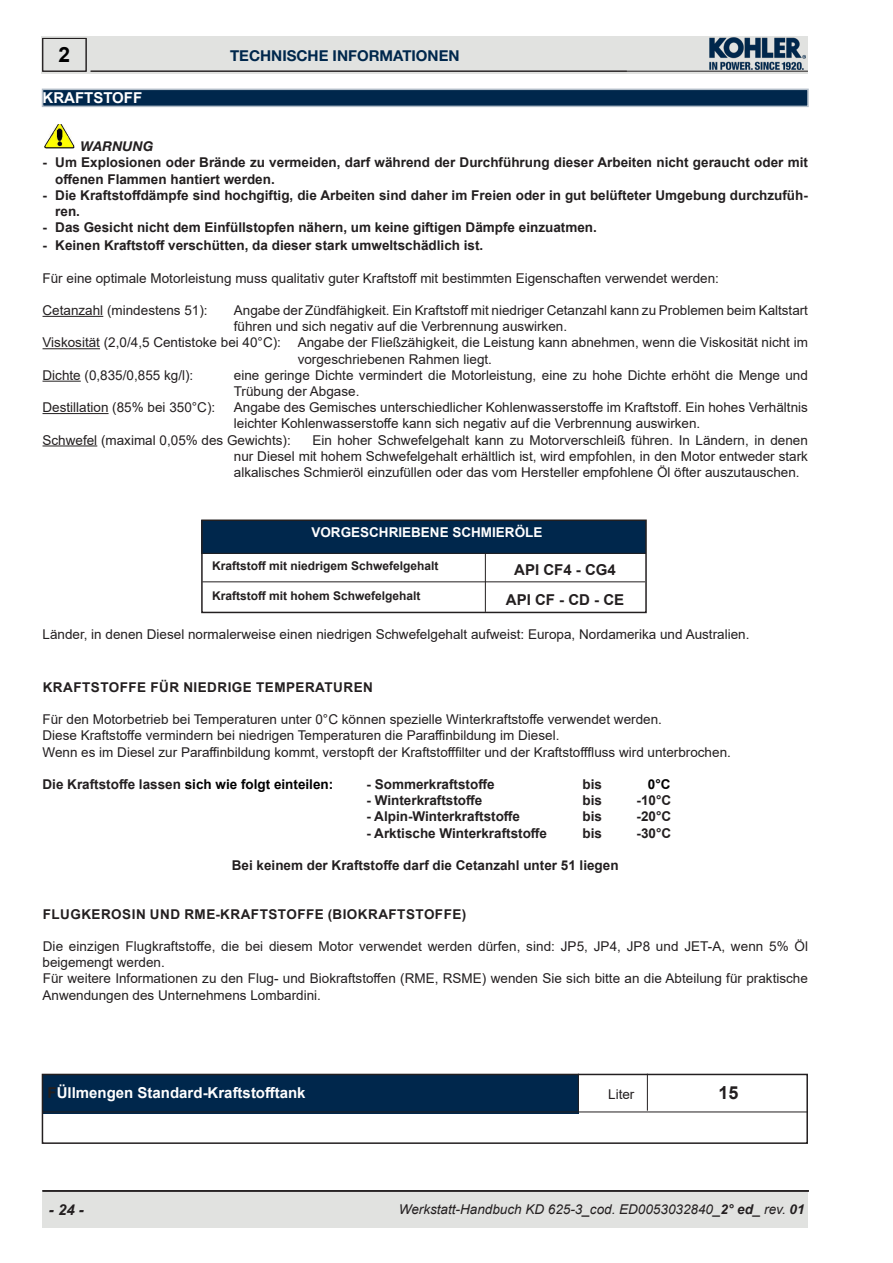
<style>
.page{position:relative;width:893px;height:1263px;background:#fff}
.page>*{position:absolute;margin:0;border:0;box-sizing:border-box;transform-origin:0 0}
.t1{font:700 21px "Arial";color:#000}
.t2{font:700 18px "Arial";color:#231f20}
.t3{font:700 15px "Arial";color:#fff}
.t4{font:700 15px "Helvetica Neue LT Pro";color:#00274c}
.t5{font:700 15px "Arial";color:#231f20}
.t6{font:italic 700 15px "Arial";color:#231f20}
.t7{font:13.5px/16.2px "Arial";color:#231f20}
.t8{font:700 13.5px/16.2px "Arial";color:#231f20}
.t9{font:700 13.5px "Arial";letter-spacing:.035em;color:#231f20}
.t10{font:italic 13.5px "Arial";color:#231f20}
.t11{font:700 13.5px "Arial";color:#000}
.Intestazione{font:700 13.5px "Arial";color:#fff}
.TESTO_NORMALE{font:italic 700 13.5px "Helvetica Neue LT Pro";letter-spacing:.015em;color:#231f20}
.t12{font:700 12px "Arial";color:#231f20}
.s1{color:#231f20}
.s2{font-weight:700}
</style>
<div class="page">
<div style="left:41px;top:36px;width:767px;height:37px;background:#e1e2e0"></div>
<div style="left:43px;top:1191px;width:765px;height:37px;background:#e1e2e0"></div>
<hr style="left:43px;top:1191px;width:766px;height:1px;background:#231f20">
<hr style="left:91px;top:71px;width:717px;height:1px;background:#231f20">
<div style="left:43px;top:1074px;width:536px;height:39px;background:#00274c"></div>
<div style="left:42px;top:1074px;width:766px;height:70px;border:2px solid #231f20"></div>
<hr style="left:647px;top:1074px;width:1px;height:37px;background:#231f20">
<div style="left:202px;top:521px;width:444px;height:33px;background:#00274c"></div>
<div style="left:201px;top:519px;width:446px;height:94px;border:2px solid #231f20"></div>
<hr style="left:485px;top:554px;width:1px;height:58px;background:#231f20">
<hr style="left:202px;top:582px;width:443px;height:1px;background:#231f20">
<hr style="left:202px;top:553px;width:443px;height:1px;background:#231f20">
<div style="left:42px;top:89px;width:767px;height:18px;background:#00274c;border:2px solid #b3bec9"></div>
<hr style="left:578px;top:1074px;width:1px;height:37px;background:#231f20">
<hr style="left:43px;top:1111px;width:765px;height:1px;background:#231f20">
<div style="left:43px;top:38px;width:43px;height:33px;border:1px solid #231f20"></div>
<img style="left:710px;top:38px;width:96px;height:32px">
<hr style="left:43px;top:316px;width:60px;height:1px;background:#231f20">
<hr style="left:43px;top:348px;width:57px;height:1px;background:#231f20">
<hr style="left:43px;top:381px;width:38px;height:1px;background:#231f20">
<hr style="left:43px;top:413px;width:66px;height:1px;background:#231f20">
<hr style="left:43px;top:445px;width:54px;height:1px;background:#231f20">
<img style="left:44px;top:124px;width:30px;height:24px">
<p class="t1" style="left:58px;top:40px;width:13px">2</p>
<p class="t4" style="left:230px;top:46px;width:231px">TECHNISCHE INFORMATIONEN</p>
<p class="t3" style="left:43px;top:87px;width:101px">KRAFTSTOFF</p>
<p class="TESTO_NORMALE" style="left:81px;top:138px;width:74px">WARNUNG</p>
<p class="t8" style="left:55px;top:155px;width:754px;text-indent:-13px">- Um Explosionen oder Brände zu vermeiden, darf während der Durchführung dieser Arbeiten nicht geraucht oder mit offenen Flammen hantiert werden.</p>
<p class="t8" style="left:55px;top:187px;width:754px;text-indent:-13px">- Die Kraftstoffdämpfe sind hochgiftig, die Arbeiten sind daher im Freien oder in gut belüfteter Umgebung durchzufüh&shy;ren.</p>
<p class="t8" style="left:43px;top:219px;width:556px">- Das Gesicht nicht dem Einfüllstopfen nähern, um keine giftigen Dämpfe einzuatmen.</p>
<p class="t8" style="left:43px;top:237px;width:442px">- Keinen Kraftstoff verschütten, da dieser stark umweltschädlich ist.</p>
<p class="t7" style="left:43px;top:270px;width:678px">Für eine optimale Motorleistung muss qualitativ guter Kraftstoff mit bestimmten Eigenschaften verwendet werden:</p>
<p class="t7" style="left:43px;top:302px;width:167px">Cetanzahl (mindestens 51):</p>
<p class="t7" style="left:234px;top:302px;width:576px">Angabe der Zündfähigkeit. Ein Kraftstoff mit niedriger Cetanzahl kann zu Problemen beim Kaltstart führen und sich negativ auf die Verbrennung auswirken.</p>
<p class="t7" style="left:298px;top:334px;width:512px;text-indent:-255px">Viskosität (2,0/4,5 Centistoke bei 40°C): Angabe der Fließzähigkeit, die Leistung kann abnehmen, wenn die Viskosität nicht im vorgeschriebenen Rahmen liegt.</p>
<p class="t7" style="left:43px;top:367px;width:152px">Dichte (0,835/0,855 kg/l):</p>
<p class="t7" style="left:234px;top:367px;width:576px">eine geringe Dichte vermindert die Motorleistung, eine zu hohe Dichte erhöht die Menge und<br>Trübung der Abgase.</p>
<p class="t7" style="left:43px;top:399px;width:174px">Destillation (85% bei 350°C):</p>
<p class="t7" style="left:234px;top:399px;width:576px">Angabe des Gemisches unterschiedlicher Kohlenwasserstoffe im Kraftstoff. Ein hohes Verhältnis leichter Kohlenwasserstoffe kann sich negativ auf die Verbrennung auswirken.</p>
<p class="t7" style="left:43px;top:432px;width:250px">Schwefel (maximal 0,05% des Gewichts):</p>
<p class="t7" style="left:234px;top:432px;width:576px;text-align:justify;text-indent:79px">Ein hoher Schwefelgehalt kann zu Motorverschleiß führen. In Ländern, in denen nur Diesel mit hohem Schwefelgehalt erhältlich ist, wird empfohlen, in den Motor entweder stark alkalisches Schmieröl einzufüllen oder das vom Hersteller empfohlene Öl öfter auszutauschen.</p>
<p class="Intestazione" style="left:311px;top:523px;width:233px">VORGESCHRIEBENE SCHMIERÖLE</p>
<p class="t12" style="left:212px;top:557px;width:228px">Kraftstoff mit niedrigem Schwefelgehalt</p>
<p class="t12" style="left:212px;top:587px;width:210px">Kraftstoff mit hohem Schwefelgehalt</p>
<p class="t5" style="left:514px;top:559px;width:103px">API CF4 - CG4</p>
<p class="t5" style="left:506px;top:589px;width:120px">API CF - CD - CE</p>
<p class="t7" style="left:43px;top:626px;width:708px">Länder, in denen Diesel normalerweise einen niedrigen Schwefelgehalt aufweist: Europa, Nordamerika und Australien.</p>
<p class="t9" style="left:43px;top:677px;width:332px">KRAFTSTOFFE FÜR NIEDRIGE TEMPERATUREN</p>
<p class="t7" style="left:43px;top:711px;width:621px">Für den Motorbetrieb bei Temperaturen unter 0°C können spezielle Winterkraftstoffe verwendet werden.</p>
<p class="t7" style="left:43px;top:727px;width:518px">Diese Kraftstoffe vermindern bei niedrigen Temperaturen die Paraffinbildung im Diesel.</p>
<p class="t7" style="left:43px;top:744px;width:690px">Wenn es im Diesel zur Paraffinbildung kommt, verstopft der Kraftstofffilter und der Kraftstofffluss wird unterbrochen.</p>
<p class="t11" style="left:43px;top:775px;width:292px"><span class="s1">Die Kraftstoffe lassen</span> sich wie folgt einteilen:</p>
<p class="t8" style="left:367px;top:776px;width:129px">- Sommerkraftstoffe</p>
<p class="t8" style="left:583px;top:776px;width:21px">bis</p>
<p class="t11" style="left:648px;top:775px;width:24px">0°C</p>
<p class="t8" style="left:367px;top:792px;width:117px">- Winterkraftstoffe</p>
<p class="t8" style="left:583px;top:792px;width:21px">bis</p>
<p class="t8" style="left:637px;top:792px;width:36px">-10°C</p>
<p class="t8" style="left:367px;top:809px;width:155px">- Alpin-Winterkraftstoffe</p>
<p class="t8" style="left:583px;top:809px;width:21px">bis</p>
<p class="t8" style="left:637px;top:809px;width:36px">-20°C</p>
<p class="t8" style="left:367px;top:825px;width:182px">- Arktische Winterkraftstoffe</p>
<p class="t8" style="left:583px;top:825px;width:21px">bis</p>
<p class="t8" style="left:637px;top:825px;width:36px">-30°C</p>
<p class="t8" style="left:232px;top:857px;width:388px">Bei keinem der Kraftstoffe darf die Cetanzahl unter 51 liegen</p>
<p class="t9" style="left:43px;top:904px;width:425px">FLUGKEROSIN UND RME-KRAFTSTOFFE (BIOKRAFTSTOFFE)</p>
<p class="t7" style="left:43px;top:938px;width:767px">Die einzigen Flugkraftstoffe, die bei diesem Motor verwendet werden dürfen, sind: JP5, JP4, JP8 und JET-A, wenn 5% Öl beigemengt werden.</p>
<p class="t7" style="left:43px;top:970px;width:767px">Für weitere Informationen zu den Flug- und Biokraftstoffen (RME, RSME) wenden Sie sich bitte an die Abteilung für praktische<br>Anwendungen des Unternehmens Lombardini.</p>
<p class="t3" style="left:48px;top:1082px;width:259px"><span class="s1">F</span>Üllmengen Standard-Kraftstofftank</p>
<p class="t7" style="left:608px;top:1086px;width:28px">Liter</p>
<p class="t2" style="left:719px;top:1080px;width:22px">15</p>
<p class="t6" style="left:49px;top:1199px;width:37px">- 24 -</p>
<p class="t10" style="left:399px;top:1200px;width:407px">Werkstatt-Handbuch KD 625-3_cod. ED0053032840_<span class="s2">2° ed</span>_ rev. <span class="s2">01</span></p>
</div>
